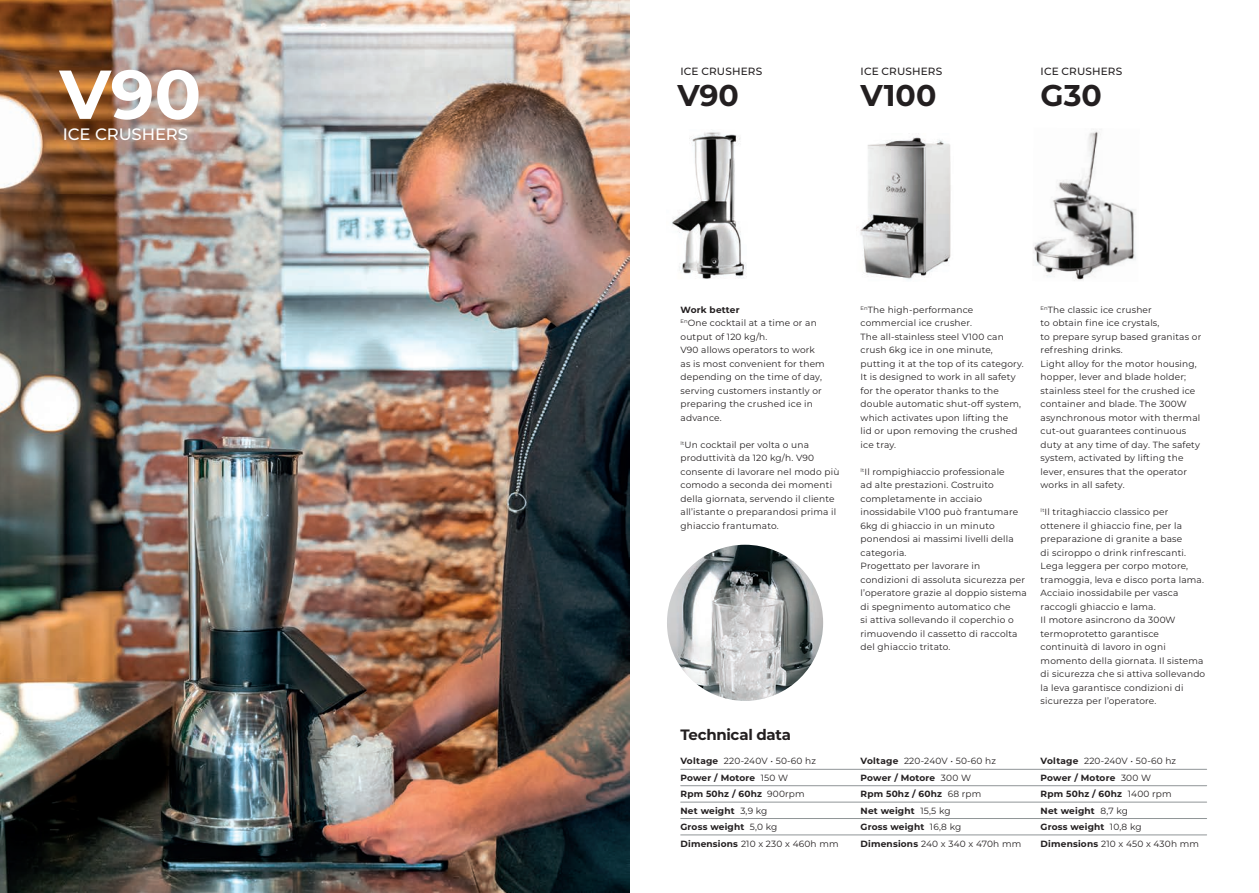
<style>
.page{position:relative;width:1259px;height:893px;background:#fff}
.page>*{position:absolute;margin:0;border:0;box-sizing:border-box;transform-origin:0 0}
.t1{font:700 69px "Montserrat";color:#fff}
.t2{font:700 30px "Montserrat";color:#231f20}
.t3{font:500 16.5px "Montserrat";letter-spacing:-.01em;color:#fff}
.t4{font:700 15px "Montserrat";letter-spacing:-.02em;color:#231f20}
.t5{font:500 10.5px "Montserrat";letter-spacing:.01em;color:#231f20}
.t6{font:9px/13.5px "Montserrat";letter-spacing:.02em;color:#231f20}
.t7{font:700 9px/16.5px "Montserrat";letter-spacing:.02em;color:#231f20}
.s1{font-weight:700}
.s2{font-weight:400}
</style>
<div class="page">
<img style="left:0;top:0;width:629px;height:893px">
<img style="left:672px;top:132px;width:74px;height:147px">
<hr style="left:680px;top:769px;width:526px;height:1px;background:#909597">
<hr style="left:680px;top:785px;width:526px;height:1px;background:#909597">
<hr style="left:680px;top:802px;width:526px;height:1px;background:#909597">
<hr style="left:680px;top:818px;width:526px;height:1px;background:#909597">
<hr style="left:680px;top:835px;width:526px;height:1px;background:#909597">
<img style="left:1033px;top:131px;width:103px;height:150px">
<img style="left:860px;top:137px;width:91px;height:143px">
<img style="left:667px;top:545px;width:156px;height:156px;border-radius:78px">
<h1 class="t1" style="left:60px;top:45px;width:143px">V90</h1>
<h3 class="t3" style="left:63px;top:122px;width:127px">ICE CRUSHERS</h3>
<p class="t5" style="left:680px;top:64px;width:83px">ICE CRUSHERS</p>
<p class="t5" style="left:860px;top:64px;width:83px">ICE CRUSHERS</p>
<p class="t5" style="left:1040px;top:64px;width:83px">ICE CRUSHERS</p>
<h2 class="t2" style="left:677px;top:74px;width:63px">V90</h2>
<h2 class="t2" style="left:860px;top:74px;width:77px">V100</h2>
<h2 class="t2" style="left:1040px;top:74px;width:63px">G30</h2>
<p class="t6" style="left:680px;top:302px;width:146px"><span class="s1">Work better<br></span><sup>En</sup>One cocktail at a time or an output of 120 kg/h.<br>V90 allows operators to work as is most convenient for them depending on the time of day, serving customers instantly or preparing the crushed ice in advance.</p>
<p class="t6" style="left:680px;top:437px;width:160px"><sup>It</sup>Un cocktail per volta o una produttività da 120 kg/h. V90 consente di lavorare nel modo più comodo a seconda dei momenti della giornata, servendo il cliente all’istante o preparandosi prima il ghiaccio frantumato.</p>
<h3 class="t4" style="left:680px;top:724px;width:112px">Technical data</h3>
<p class="t6" style="left:860px;top:302px;width:165px"><sup>En</sup>The high-performance commercial ice crusher.<br>The all-stainless steel V100 can crush 6kg ice in one minute, putting it at the top of its category.<br>It is designed to work in all safety for the operator thanks to the double automatic shut-off system, which activates upon lifting the<br>lid or upon removing the crushed ice tray.</p>
<p class="t6" style="left:860px;top:464px;width:168px"><sup>It</sup>Il rompighiaccio professionale<br>ad alte prestazioni. Costruito completamente in acciaio inossidabile V100 può frantumare<br>6kg di ghiaccio in un minuto ponendosi ai massimi livelli della categoria.<br>Progettato per lavorare in condizioni di assoluta sicurezza per l’operatore grazie al doppio sistema di spegnimento automatico che<br>si attiva sollevando il coperchio o rimuovendo il cassetto di raccolta del ghiaccio tritato.</p>
<p class="t6" style="left:1040px;top:302px;width:162px"><sup>En</sup>The classic ice crusher<br>to obtain fine ice crystals,<br>to prepare syrup based granitas or refreshing drinks.<br>Light alloy for the motor housing, hopper, lever and blade holder; stainless steel for the crushed ice container and blade. The 300W asynchronous motor with thermal cut-out guarantees continuous duty at any time of day. The safety system, activated by lifting the lever, ensures that the operator works in all safety.</p>
<p class="t6" style="left:1040px;top:505px;width:166px"><sup>It</sup>Il tritaghiaccio classico per ottenere il ghiaccio fine, per la preparazione di granite a base<br>di sciroppo o drink rinfrescanti.<br>Lega leggera per corpo motore, tramoggia, leva e disco porta lama.<br>Acciaio inossidabile per vasca raccogli ghiaccio e lama.<br>Il motore asincrono da 300W termoprotetto garantisce continuità di lavoro in ogni momento della giornata. Il sistema di sicurezza che si attiva sollevando la leva garantisce condizioni di sicurezza per l’operatore.</p>
<p class="t7" style="left:680px;top:752px;width:160px">Voltage <span class="s2">220-240V • 50-60 hz<br></span>Power / Motore <span class="s2">150 W<br></span>Rpm 50hz / 60hz <span class="s2">900rpm<br></span>Net weight <span class="s2">3,9 kg<br></span>Gross weight <span class="s2">5,0 kg<br></span>Dimensions <span class="s2">210 x 230 x 460h mm</span></p>
<p class="t7" style="left:860px;top:752px;width:162px">Voltage <span class="s2">220-240V • 50-60 hz<br></span>Power / Motore <span class="s2">300 W<br></span>Rpm 50hz / 60hz <span class="s2">68 rpm<br></span>Net weight <span class="s2">15,5 kg<br></span>Gross weight <span class="s2">16,8 kg<br></span>Dimensions <span class="s2">240 x 340 x 470h mm</span></p>
<p class="t7" style="left:1040px;top:752px;width:160px">Voltage <span class="s2">220-240V • 50-60 hz<br></span>Power / Motore <span class="s2">300 W<br></span>Rpm 50hz / 60hz <span class="s2">1400 rpm<br></span>Net weight <span class="s2">8,7 kg<br></span>Gross weight <span class="s2">10,8 kg<br></span>Dimensions <span class="s2">210 x 450 x 430h mm</span></p>
</div>
